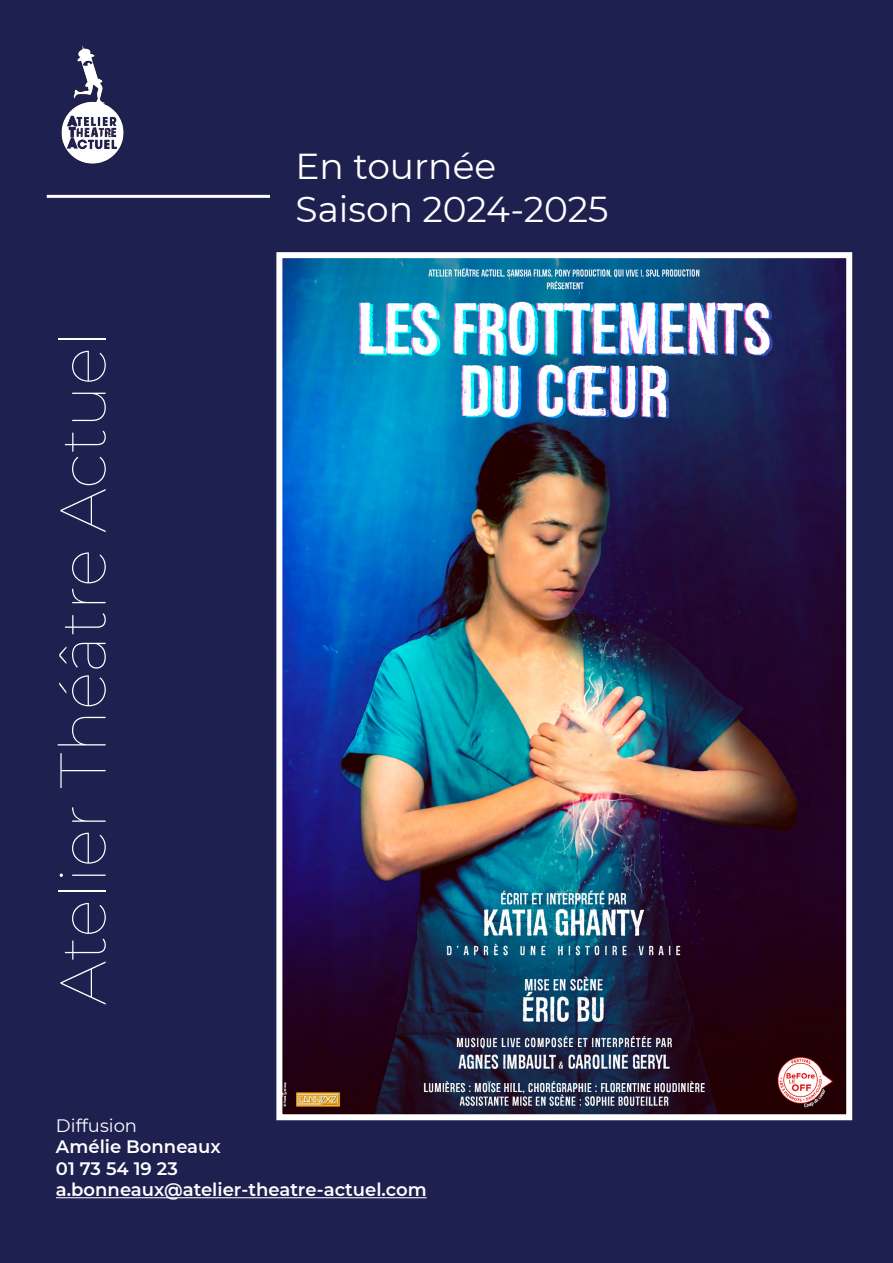
<style>
.page{position:relative;width:893px;height:1263px;background:#1e2050}
.page>*{position:absolute;margin:0;border:0;box-sizing:border-box;transform-origin:0 0}
.t1{font:100 64.65px "Montserrat";color:#fff}
.t2{font:36px/43.2px "Montserrat";color:#fff}
.t3{font:600 18px/21.6px "Montserrat";color:#fff}
.t4{font:18px "Montserrat";color:#fff}
</style>
<div class="page">
<img style="left:62px;top:44px;width:62px;height:119px">
<hr style="left:47px;top:195px;width:223px;height:3px;background:#fff">
<img style="left:283px;top:259px;width:562px;height:854px">
<div style="left:276px;top:252px;width:576px;height:868px;border:6px solid #fff"></div>
<hr style="left:56px;top:1197px;width:371px;height:1px;background:#fff">
<h1 class="t1" style="left:40px;top:1005px;width:676px;rotate:-90deg">Atelier Théâtre Actuel</h1>
<h2 class="t2" style="left:296px;top:143px;width:315px">En tournée<br>Saison 2024-2025</h2>
<p class="t4" style="left:56px;top:1113px;width:83px">Diffusion</p>
<p class="t3" style="left:56px;top:1135px;width:372px">Amélie Bonneaux<br>01 73 54 19 23 a.bonneaux@atelier-theatre-actuel.com</p>
</div>
